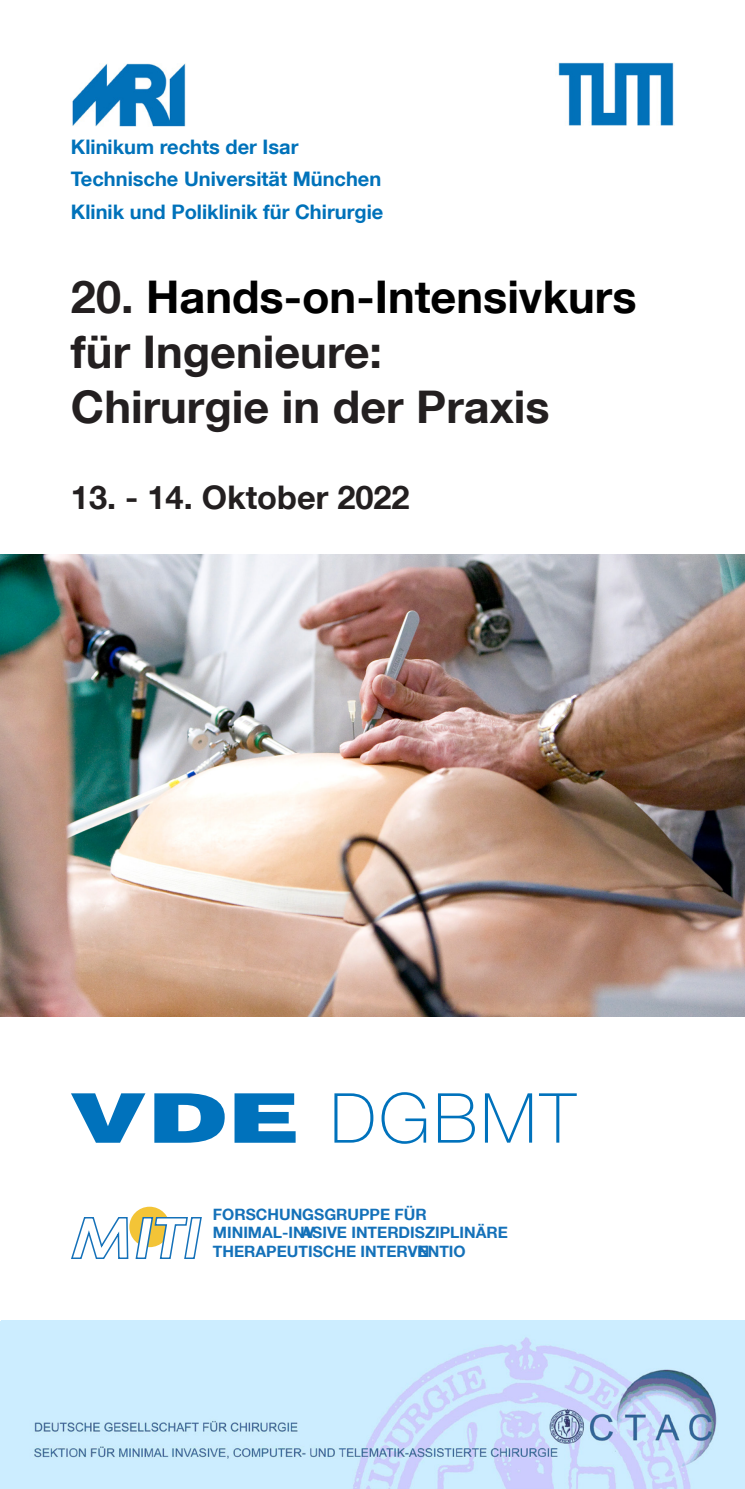
<style>
.page{position:relative;width:745px;height:1489px;background:#fff}
.page>*{position:absolute;margin:0;border:0;box-sizing:border-box;transform-origin:0 0}
.HEadline{font:700 45px "TUM Neue Helvetica";color:#231f20}
.HEadline-2{font:700 45px "TUM Neue Helvetica";color:#000}
.Unterüberschrift{font:700 32.5px "TUM Neue Helvetica";color:#231f20}
.t1{font:700 20px "TUM Neue Helvetica";color:#0072ba}
.t2{font:700 15.75px/18.8px "TUM Neue Helvetica";color:#1471b9}
.s1{color:#231f20}
</style>
<div class="page">
<img style="left:0;top:555px;width:744px;height:461px">
<img style="left:2px;top:1320px;width:742px;height:168px">
<img style="left:558px;top:63px;width:115px;height:63px">
<img style="left:72px;top:64px;width:114px;height:63px">
<svg style="left:129px;top:1206px;width:41px;height:40px"></svg>
<svg style="left:71px;top:1215px;width:131px;height:44px"></svg>
<svg style="left:71px;top:1092px;width:505px;height:51px"></svg>
<p class="t1" style="left:71px;top:134px;width:229px">Klinikum rechts der Isar</p>
<p class="t1" style="left:71px;top:167px;width:312px">Technische Universität München</p>
<p class="t1" style="left:71px;top:199px;width:314px">Klinik und Poliklinik für Chirurgie</p>
<p class="HEadline-2" style="left:71px;top:268px;width:567px"><span class="s1">20.</span> Hands-on-Intensivkurs</p>
<p class="HEadline" style="left:71px;top:323px;width:312px">für Ingenieure:</p>
<p class="HEadline" style="left:71px;top:378px;width:480px">Chirurgie in der Praxis</p>
<p class="Unterüberschrift" style="left:71px;top:477px;width:340px">13. - 14. Oktober 2022</p>
<p class="t2" style="left:213px;top:1203px;width:296px">FORSCHUNGSGRUPPE FÜR<br>MINIMAL-INVASIVE INTERDISZIPLINÄRE<br>THERAPEUTISCHE INTERVENTIO</p>
<p class="t2" style="left:417px;top:1241px;width:13px">N</p>
</div>
